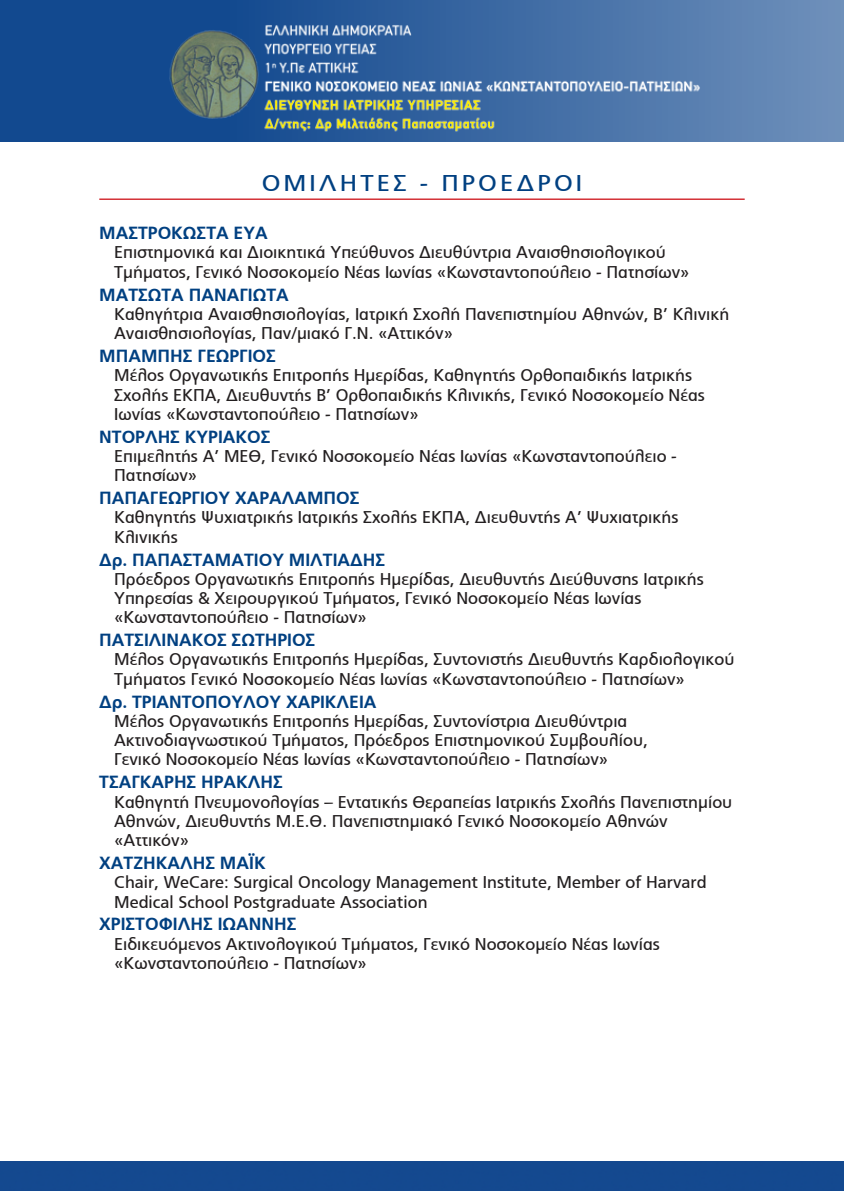
<style>
.page{position:relative;width:844px;height:1191px;background:#fff}
.page>*{position:absolute;margin:0;border:0;box-sizing:border-box;transform-origin:0 0}
.t1{font:22.75px "PF Catalog";letter-spacing:.13em;color:#014081;scale:1.1 1}
.t2{font:700 17.5px "PF Catalog";color:#014081}
.t3{font:16.97px/19.2px "PF Catalog";color:#231f20}
</style>
<div class="page">
<div style="left:0;top:1161px;width:843px;height:30px;background:#14498f"></div>
<svg style="left:0;top:0;width:843px;height:141px;background:#3967a1"></svg>
<hr style="left:99px;top:198px;width:645px;height:2px;background:#d1232a">
<img style="left:137px;top:0;width:587px;height:142px">
<h1 class="t1" style="left:262px;top:170px;width:292px">ΟΜΙΛΗΤΕΣ - ΠΡΟΕΔΡΟΙ</h1>
<p class="t2" style="left:99px;top:223px;width:14px">Μασ</p>
<p class="t2" style="left:138px;top:223px;width:129px">τροκώστα Εύα</p>
<p class="t3" style="left:114px;top:243px;width:577px">Επιστημονικά και Διοικητικά Υπεύθυνος Διευθύντρια Αναισθησιολογικού<br>Τμήματος, Γενικό Νοσοκομείο Νέας Ιωνίας «Κωνσταντοπούλειο - Πατησίων»</p>
<p class="t2" style="left:99px;top:284px;width:189px">Ματσώτα Πα ναγ ιώτα</p>
<p class="t3" style="left:114px;top:304px;width:616px">Καθηγήτρια Αναισθησιολογίας, Ιατρική Σχολή Πανεπιστημίου Αθηνών, Β’ Κλινική<br>Αναισθησιολογίας, Παν/μιακό Γ.Ν. «Αττικόν»</p>
<p class="t2" style="left:99px;top:346px;width:178px">Μ πάμπης Γεώργιος</p>
<p class="t3" style="left:114px;top:366px;width:592px">Μέλος Οργανωτικής Επιτροπής Ημερίδας, Καθηγητής Ορθοπαιδικής Ιατρικής<br>Σχολής ΕΚΠΑ, Διευθυντής Β’ Ορθοπαιδικής Κλινικής, Γενικό Νοσοκομείο Νέας<br>Ιωνίας «Κωνσταντοπούλειο - Πατησίων»</p>
<p class="t2" style="left:99px;top:426px;width:173px">Ντόρλη ς Κυριάκος</p>
<p class="t3" style="left:114px;top:446px;width:564px">Επιμελητής Α’ ΜΕΘ, Γενικό Νοσοκομείο Νέας Ιωνίας «Κωνσταντοπούλειο -<br>Πατησίων»</p>
<p class="t2" style="left:99px;top:488px;width:262px">Παπαγεωργίου Χαράλαμπος</p>
<p class="t3" style="left:114px;top:508px;width:565px">Καθηγητής Ψυχιατρικής Ιατρικής Σχολής ΕΚΠΑ, Διευθυντής Α’ Ψυχιατρικής<br>Κλινικής</p>
<p class="t2" style="left:99px;top:549px;width:287px">Δρ. Παπασταματίου Μ ιλτιάδη ς</p>
<p class="t3" style="left:114px;top:569px;width:591px">Πρόεδρος Οργανωτικής Επιτροπής Ημερίδας, Διευθυντής Διεύθυνσης Ιατρικής<br>Υπηρεσίας &amp; Χειρουργικού Τμήματος, Γενικό Νοσοκομείο Νέας Ιωνίας «Κωνσταντοπούλειο - Πατησίων»</p>
<p class="t2" style="left:99px;top:630px;width:217px">Πατσιλινάκος Σωτήριος</p>
<p class="t3" style="left:114px;top:650px;width:621px">Μέλος Οργανωτικής Επιτροπής Ημερίδας, Συντονιστής Διευθυντής Καρδιολογικού<br>Τμήματος Γενικό Νοσοκομείο Νέας Ιωνίας «Κωνσταντοπούλειο - Πατησίων»</p>
<p class="t2" style="left:99px;top:691px;width:276px">Δρ. Τριαντοπούλου Χαρίκλεια</p>
<p class="t3" style="left:114px;top:711px;width:535px">Μέλος Οργανωτικής Επιτροπής Ημερίδας, Συντονίστρια Διευθύντρια<br>Ακτινοδιαγνωστικού Τμήματος, Πρόεδρος Επιστημονικού Συμβουλίου,<br>Γενικό Νοσοκομείο Νέας Ιωνίας «Κωνσταντοπούλειο - Πατησίων»</p>
<p class="t2" style="left:99px;top:772px;width:12px">Τσαγ</p>
<p class="t2" style="left:140px;top:772px;width:144px">κάρης Η ρακλής</p>
<p class="t3" style="left:114px;top:792px;width:619px">Καθηγητή Πνευμονολογίας – Εντατικής Θεραπείας Ιατρικής Σχολής Πανεπιστημίου<br>Αθηνών, Διευθυντής Μ.Ε.Θ. Πανεπιστημιακό Γενικό Νοσοκομείο Αθηνών «Αττικόν»</p>
<p class="t2" style="left:99px;top:852px;width:168px">Χατζη καλής Μάϊκ</p>
<p class="t3" style="left:114px;top:873px;width:593px">Chair, WeCare: Surgical Oncology Management Institute, Member of Harvard<br>Medical School Postgraduate Association</p>
<p class="t2" style="left:99px;top:914px;width:199px">Χριστοφίλης Ιωάννης</p>
<p class="t3" style="left:114px;top:934px;width:547px">Ειδικευόμενος Ακτινολογικού Τμήματος, Γενικό Νοσοκομείο Νέας Ιωνίας «Κωνσταντοπούλειο - Πατησίων»</p>
</div>
